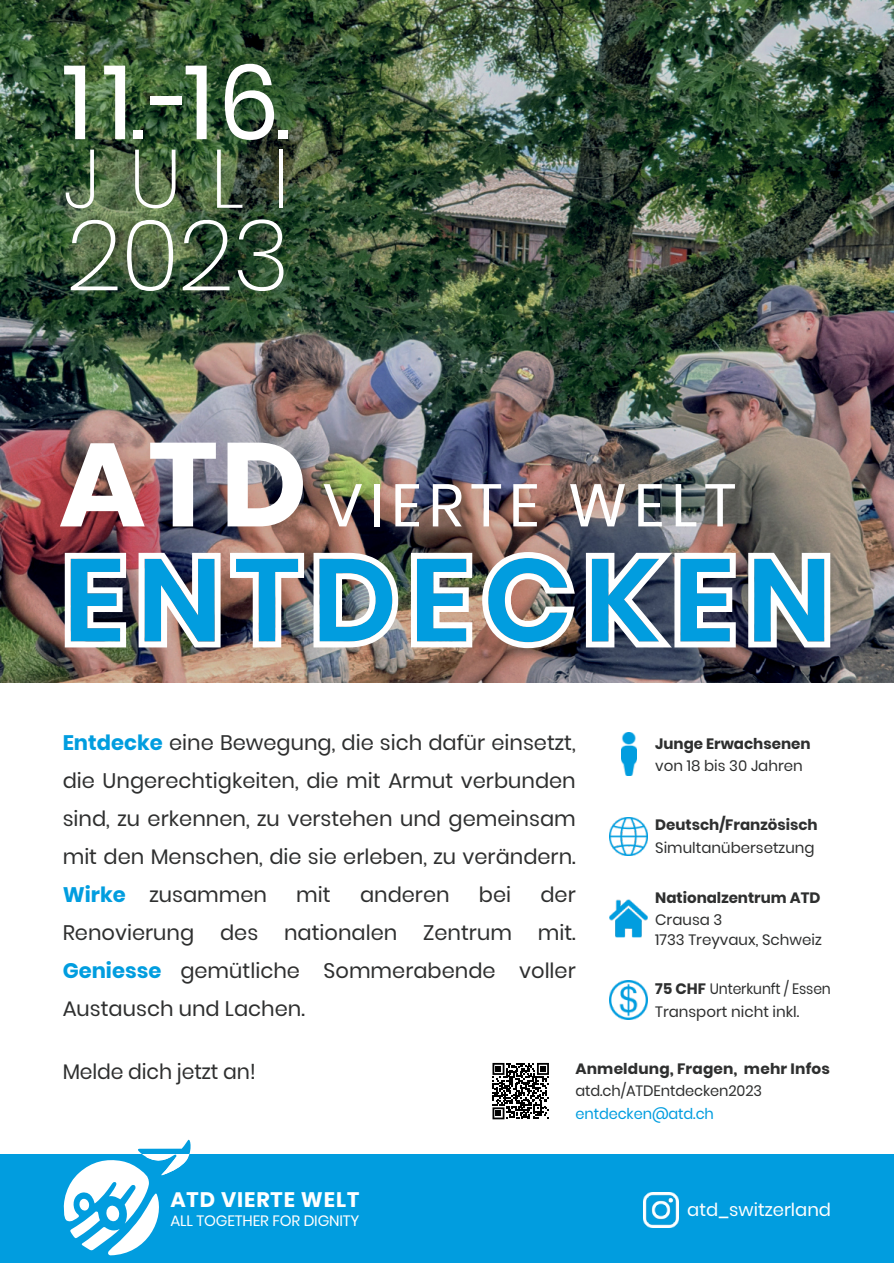
<style>
.page{position:relative;width:894px;height:1263px;background:#fff}
.page>*{position:absolute;margin:0;border:0;box-sizing:border-box;transform-origin:0 0}
.t1{font:600 117px "Poppins";letter-spacing:.105em;color:#019ddf}
.t2{font:104.4px "Poppins";color:#fff}
.t3{font:200 99px "Poppins";color:#fff}
.t4{font:200 82.5px "Poppins";color:#fff}
.t5{font:60px "Poppins";letter-spacing:.11em;color:#fff}
.t6{font:21px/38.1px "Poppins";color:#2e2f2f;text-align:justify}
.t7{font:700 21px "Poppins";letter-spacing:.04em;color:#fff}
.t8{font:18px "Poppins";color:#fff}
.t9{font:15px/19.5px "Poppins";color:#2e2f2f}
.t10{font:700 15px "Poppins";color:#2e2f2f}
.t11{font:15px/22.5px "Poppins";color:#2e2f2f;scale:.93 1}
.t12{font:15px "Poppins";letter-spacing:-.01em;color:#fff}
.t13{font:15px "Poppins";letter-spacing:-.005em;color:#019ddf}
.s1{font-size:83.4px}
.s2{font-weight:700;font-size:118.5px}
.s3{font-weight:700;color:#019ddf}
.s4{font-weight:700}
</style>
<div class="page">
<div style="left:0;top:1154px;width:893px;height:109px;background:#019ddf"></div>
<img style="left:0;top:0;width:893px;height:683px">
<img style="left:609px;top:817px;width:38px;height:38px">
<img style="left:609px;top:981px;width:38px;height:38px">
<img style="left:609px;top:899px;width:38px;height:38px">
<img style="left:621px;top:733px;width:15px;height:42px">
<svg style="left:65px;top:553px;width:61px;height:94px"></svg>
<img style="left:138px;top:553px;width:82px;height:94px">
<img style="left:230px;top:553px;width:74px;height:94px">
<img style="left:313px;top:553px;width:85px;height:94px">
<img style="left:411px;top:553px;width:61px;height:94px">
<img style="left:482px;top:552px;width:92px;height:96px">
<svg style="left:585px;top:553px;width:150px;height:94px"></svg>
<svg style="left:748px;top:553px;width:82px;height:94px"></svg>
<img style="left:643px;top:1192px;width:35px;height:35px">
<svg style="left:63px;top:1139px;width:130px;height:116px"></svg>
<svg style="left:492px;top:1063px;width:56px;height:56px"></svg>
<h2 class="t2" style="left:63px;top:30px;width:228px">11<span class="s1">.</span>-16<span class="s1">.</span></h2>
<h3 class="t4" style="left:63px;top:121px;width:228px">JULI</h3>
<h3 class="t3" style="left:66px;top:186px;width:225px">2023</h3>
<h3 class="t5" style="left:59px;top:463px;width:678px"><span class="s2">ATD</span>VIERTE WELT</h3>
<h1 class="t1" style="left:63px;top:519px;width:769px">ENTDECKEN</h1>
<p class="t6" style="left:63px;top:723px;width:514px"><span class="s3">Entdecke</span> eine Bewegung, die sich dafür einsetzt, die Ungerechtigkeiten, die mit Armut verbunden sind, zu erkennen, zu verstehen und gemeinsam mit den Menschen, die sie erleben, zu verändern.<br><span class="s3">Wirke</span> zusammen</p>
<p class="t6" style="left:296px;top:876px;width:36px">mit</p>
<p class="t6" style="left:360px;top:876px;width:91px">anderen</p>
<p class="t6" style="left:479px;top:876px;width:34px">bei</p>
<p class="t6" style="left:63px;top:876px;width:514px;text-indent:477px">der Renovierung des nationalen Zentrum mit.<br><span class="s3">Geniesse</span> gemütliche Sommerabende voller Austausch und Lachen.</p>
<p class="t10" style="left:655px;top:733px;width:157px">Junge Erwachsenen</p>
<p class="t9" style="left:655px;top:756px;width:149px">von 18 bis 30 Jahren</p>
<p class="t10" style="left:655px;top:815px;width:164px">Deutsch/Französisch</p>
<p class="t9" style="left:655px;top:838px;width:161px">Simultanübersetzung</p>
<p class="t10" style="left:655px;top:887px;width:167px">Nationalzentrum ATD</p>
<p class="t9" style="left:655px;top:910px;width:168px">Crausa 3<br>1733 Treyvaux, Schweiz</p>
<p class="t11" style="left:655px;top:978px;width:190px"><span class="s4">75 CHF</span> Unterkunft / Essen<br>Transport nicht inkl.</p>
<p class="t6" style="left:63px;top:1053px;width:194px">Melde dich jetzt an!</p>
<p class="t7" style="left:170px;top:1185px;width:190px">ATD VIERTE WELT</p>
<p class="t12" style="left:170px;top:1210px;width:190px">ALL TOGETHER FOR DIGNITY</p>
<p class="t10" style="left:575px;top:1058px;width:256px">Anmeldung, Fragen, mehr Infos</p>
<p class="t9" style="left:575px;top:1081px;width:188px">atd.ch/ATDEntdecken2023</p>
<p class="t13" style="left:575px;top:1103px;width:140px">entdecken@atd.ch</p>
<p class="t8" style="left:687px;top:1197px;width:145px">atd_switzerland</p>
</div>
